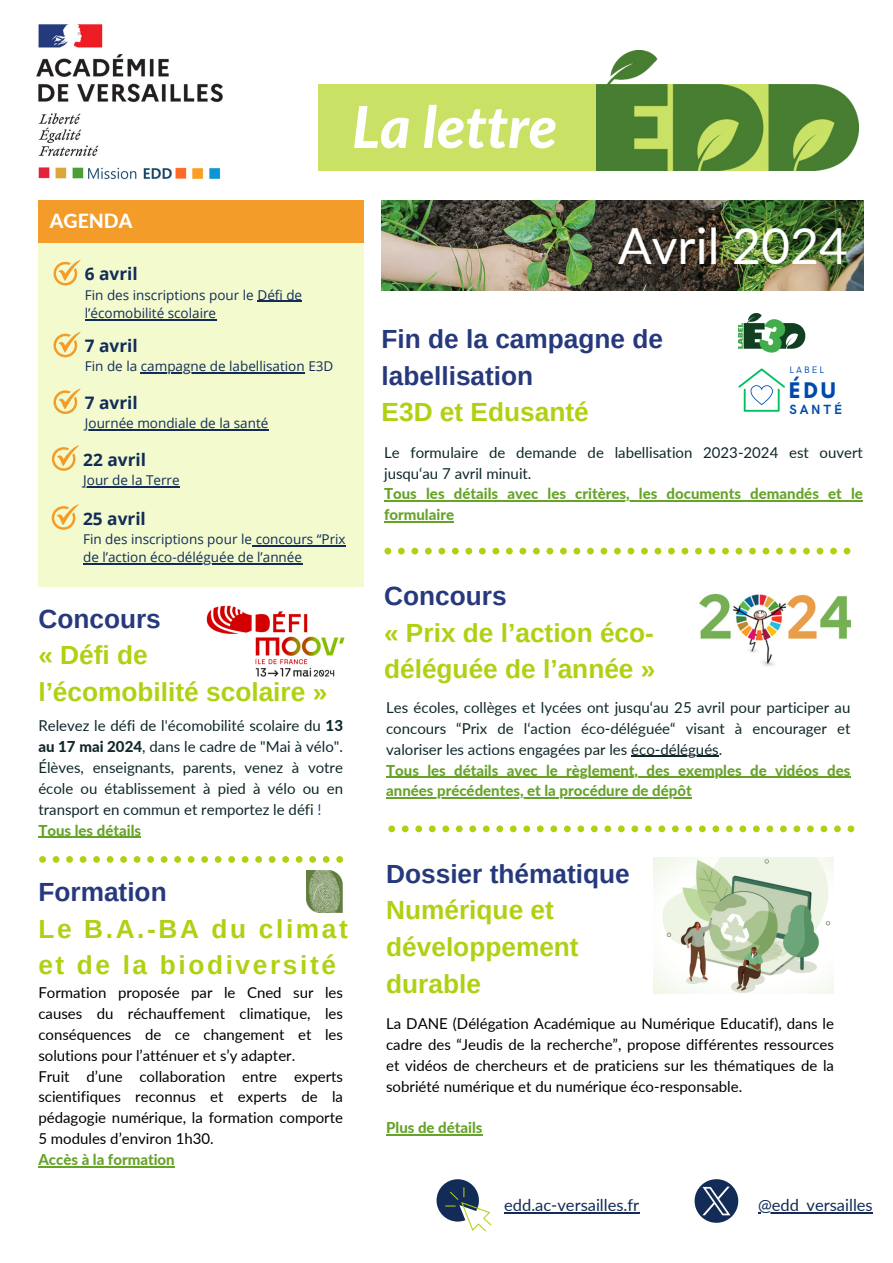
<style>
.page{position:relative;width:893px;height:1263px;background:#fff}
.page>*{position:absolute;margin:0;border:0;box-sizing:border-box;transform-origin:0 0}
.t1{font:italic 800 57.82px "Lato";color:#fff}
.t2{font:49.88px "Lato";color:#fff}
.t3{font:700 26.25px/36.6px "Arimo";color:#afd113}
.t4{font:700 26.25px/36.6px "Arimo";letter-spacing:.1em;color:#afd113}
.t5{font:700 26.25px/36.6px "Arimo";color:#26397c}
.t6{font:700 23.1px "Glacial Indifference";color:#004aad}
.t7{font:800 19.5px "Lato";color:#fff}
.t8{font:700 17.25px "Open Sans";color:#122c57}
.t9{font:16.5px "Lato";color:#122c57}
.t10{font:15px/20.9px "Lato";color:#000;text-align:justify}
.t11{font:15px/20.9px "Lato";color:#10282a;text-align:justify}
.t12{font:800 15px/20.9px "Lato";color:#66a329}
.t13{font:13.5px/18.6px "Open Sans";color:#122c57}
.t14{font:700 13.35px "HK Grotesk";letter-spacing:.21em;color:#004aad}
.t15{font:9.38px "HK Grotesk";letter-spacing:.215em;color:#004aad}
.s1{color:#26397c}
.s2{font-weight:800}
.s3{color:#2a4d85}
.s4{color:#afd113}
</style>
<div class="page">
<img style="left:36px;top:24px;width:187px;height:156px">
<div style="left:318px;top:84px;width:482px;height:86px;background:#c9e265"></div>
<img style="left:596px;top:50px;width:262px;height:120px">
<img style="left:738px;top:314px;width:68px;height:39px">
<svg style="left:436px;top:1179px;width:55px;height:52px"></svg>
<svg style="left:694px;top:1179px;width:44px;height:43px"></svg>
<div style="left:38px;top:200px;width:326px;height:387px;background:#f2face"></div>
<div style="left:38px;top:200px;width:326px;height:43px;background:#f49c2a"></div>
<svg style="left:54px;top:332px;width:26px;height:25px"></svg>
<img style="left:381px;top:200px;width:482px;height:90px">
<svg style="left:52px;top:504px;width:27px;height:26px"></svg>
<svg style="left:384px;top:548px;width:466px;height:6px"></svg>
<img style="left:699px;top:593px;width:152px;height:74px">
<svg style="left:738px;top:368px;width:47px;height:44px"></svg>
<img style="left:653px;top:857px;width:181px;height:137px">
<svg style="left:388px;top:825px;width:466px;height:7px"></svg>
<svg style="left:54px;top:260px;width:26px;height:25px"></svg>
<hr style="left:38px;top:837px;width:103px;height:1px;background:#66a329">
<img style="left:206px;top:605px;width:139px;height:72px">
<svg style="left:39px;top:856px;width:304px;height:7px"></svg>
<img style="left:306px;top:870px;width:37px;height:42px">
<hr style="left:384px;top:501px;width:479px;height:1px;background:#66a329">
<hr style="left:384px;top:521px;width:70px;height:1px;background:#66a329">
<hr style="left:504px;top:1212px;width:135px;height:1px;background:#122c57">
<hr style="left:758px;top:1212px;width:114px;height:1px;background:#122c57">
<hr style="left:141px;top:372px;width:164px;height:2px;background:#122c57">
<hr style="left:252px;top:545px;width:94px;height:1px;background:#122c57">
<hr style="left:83px;top:563px;width:219px;height:2px;background:#122c57">
<hr style="left:386px;top:1134px;width:96px;height:2px;background:#66a329">
<hr style="left:631px;top:756px;width:88px;height:1px;background:#10282a">
<hr style="left:386px;top:777px;width:464px;height:1px;background:#66a329">
<hr style="left:386px;top:797px;width:305px;height:2px;background:#66a329">
<hr style="left:257px;top:301px;width:45px;height:1px;background:#122c57">
<hr style="left:85px;top:319px;width:131px;height:1px;background:#122c57">
<hr style="left:38px;top:1166px;width:137px;height:1px;background:#66a329">
<svg style="left:54px;top:389px;width:26px;height:25px"></svg>
<hr style="left:85px;top:429px;width:183px;height:1px;background:#122c57">
<svg style="left:52px;top:445px;width:27px;height:26px"></svg>
<hr style="left:83px;top:486px;width:97px;height:1px;background:#122c57">
<p class="t1" style="left:352px;top:91px;width:207px">La lettre</p>
<h6 class="t7" style="left:50px;top:209px;width:84px">AGENDA</h6>
<p class="t8" style="left:85px;top:262px;width:54px">6 avril</p>
<p class="t13" style="left:85px;top:285px;width:219px">Fin des inscriptions pour le Défi de l’écomobilité scolaire</p>
<p class="t8" style="left:85px;top:334px;width:54px">7 avril</p>
<h3 class="t13" style="left:85px;top:357px;width:250px">Fin de la campagne de labellisation E3D</h3>
<p class="t8" style="left:85px;top:391px;width:54px">7 avril</p>
<p class="t13" style="left:85px;top:414px;width:185px">Journée mondiale de la santé</p>
<p class="t8" style="left:83px;top:447px;width:64px">22 avril</p>
<p class="t13" style="left:83px;top:470px;width:98px">Jour de la Terre</p>
<p class="t8" style="left:83px;top:506px;width:64px">25 avril</p>
<p class="t13" style="left:83px;top:529px;width:264px">Fin des inscriptions pour le concours “Prix</p>
<h4 class="t13" style="left:83px;top:548px;width:220px">de l’action éco-déléguée de l’année</h4>
<p class="t3" style="left:38px;top:600px;width:290px"><span class="s1">Concours<br></span>« Défi de<br>l’écomobilité scolaire »</p>
<p class="t11" style="left:38px;top:715px;width:306px">Relevez le défi de l'écomobilité scolaire du <span class="s2">13 au 17 mai 2024</span>, dans le cadre de "Mai à vélo".<br>Élèves, enseignants, parents, venez à votre école ou établissement à pied à vélo ou en transport en commun et remportez le défi <span class="s3">!</span></p>
<p class="t12" style="left:38px;top:819px;width:104px">Tous les détails</p>
<p class="t2" style="left:618px;top:215px;width:231px">Avril 2024</p>
<p class="t5" style="left:381px;top:320px;width:283px">Fin de la campagne de labellisation<br><span class="s4">E3D et Edusanté</span></p>
<p class="t11" style="left:384px;top:442px;width:480px">Le formulaire de demande de labellisation 2023-2024 est ouvert jusqu‘au 7 avril minuit.</p>
<p class="t12" style="left:384px;top:483px;width:480px">Tous les détails avec les critères, les documents demandés et le formulaire</p>
<p class="t15" style="left:789px;top:365px;width:36px">LABEL</p>
<p class="t6" style="left:789px;top:376px;width:49px">ÉDU</p>
<p class="t14" style="left:789px;top:402px;width:54px">SANTÉ</p>
<p class="t3" style="left:384px;top:578px;width:273px"><span class="s1">Concours<br></span>« Prix de l’action éco&shy;déléguée de l’année »</p>
<p class="t11" style="left:386px;top:697px;width:466px">Les écoles, collèges et lycées ont jusqu‘au 25 avril pour participer au concours “Prix de l‘action éco-déléguée“ visant à encourager et valoriser les actions engagées par les éco-délégués.</p>
<p class="t12" style="left:386px;top:759px;width:466px">Tous les détails avec le règlement, des exemples de vidéos des</p>
<p class="t12" style="left:386px;top:780px;width:307px">années précédentes, et la procédure de dépôt</p>
<p class="t4" style="left:38px;top:874px;width:311px"><span class="s1">Formation<br></span>Le B.A.-BA du climat et de la biodiversité</p>
<h3 class="t10" style="left:38px;top:982px;width:306px">Formation proposée par le Cned sur les causes du réchauffement climatique, les conséquences de ce changement et les solutions pour l’atténuer et s’y adapter.</h3>
<p class="t10" style="left:38px;top:1065px;width:306px">Fruit d’une collaboration entre experts scientifiques reconnus et experts de la pédagogie numérique, la formation comporte 5 modules d’environ 1h30.</p>
<h3 class="t12" style="left:38px;top:1148px;width:138px">Accès à la formation</h3>
<p class="t3" style="left:386px;top:855px;width:245px"><span class="s1">Dossier thématique<br></span>Numérique et développement durable</p>
<p class="t10" style="left:386px;top:1013px;width:449px">La DANE (Délégation Académique au Numérique Educatif), dans le cadre des “Jeudis de la recherche”, propose différentes ressources et vidéos de chercheurs et de praticiens sur les thématiques de la sobriété numérique et du numérique éco-responsable.</p>
<h3 class="t12" style="left:386px;top:1117px;width:98px">Plus de détails</h3>
<p class="t9" style="left:504px;top:1195px;width:137px">edd.ac-versailles.fr</p>
<h2 class="t9" style="left:758px;top:1195px;width:116px">@edd_versailles</h2>
</div>
